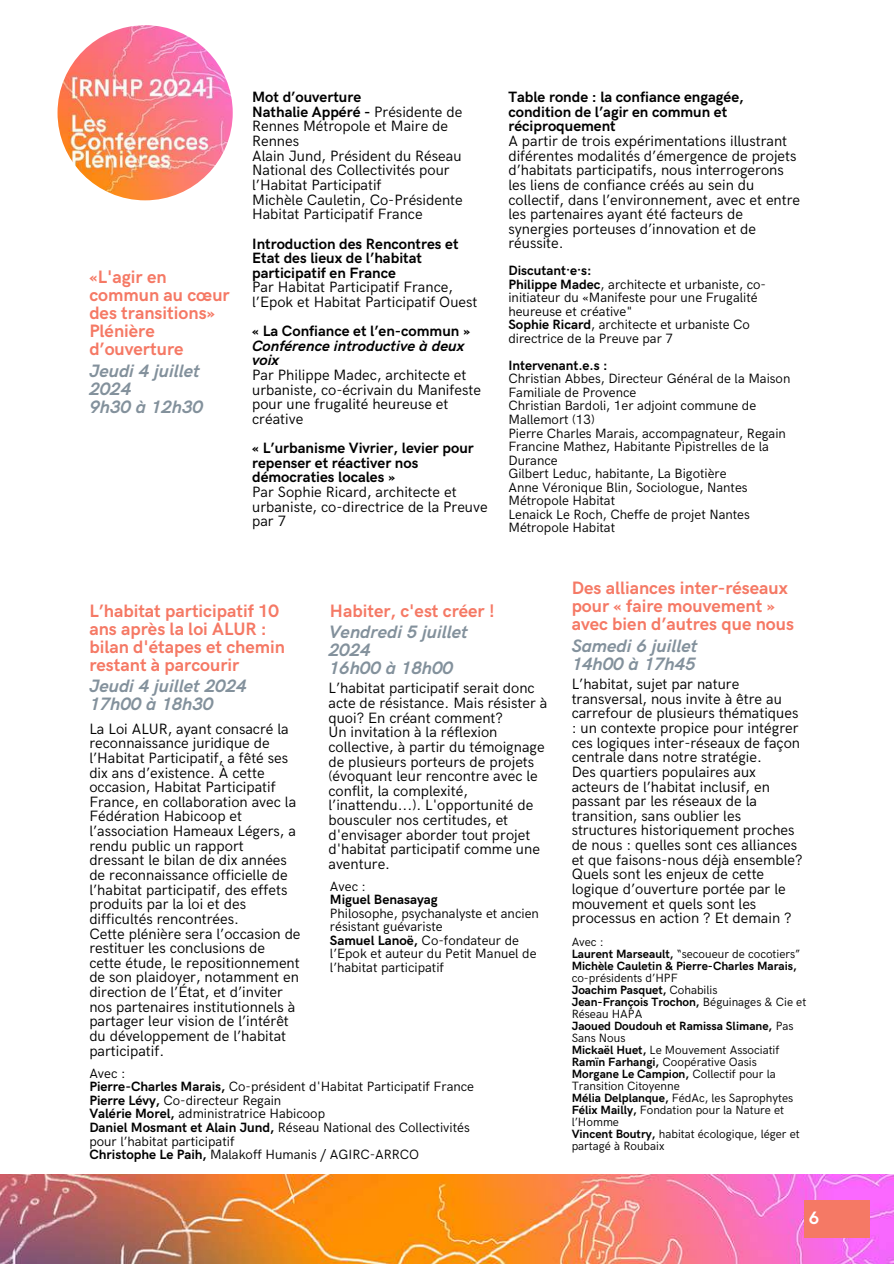
<style>
.page{position:relative;width:894px;height:1264px;background:#fff}
.page>*{position:absolute;margin:0;border:0;box-sizing:border-box;transform-origin:0 0}
.t1{font:700 18px/18px "HK Grotesk";color:#f57965}
.t2{font:italic 700 18px/18px "HK Grotesk";color:#83919c}
.t3{font:700 18px "HK Grotesk";color:#fff}
.t4{font:15px/14.7px "HK Grotesk";color:#000}
.t5{font:700 15px/14.7px "HK Grotesk";color:#000}
.t6{font:italic 700 15px/14.7px "HK Grotesk";color:#000}
.t7{font:13.5px/13.5px "HK Grotesk";color:#000}
.t8{font:700 13.5px "HK Grotesk";color:#000}
.t9{font:12px/12px "HK Grotesk";color:#000}
.t10{font:700 12px/12px "HK Grotesk";color:#000}
.s1{font-weight:700}
.s2{font-weight:400}
</style>
<div class="page">
<img style="left:57px;top:25px;width:176px;height:175px;border-radius:50%">
<img style="left:0;top:1174px;width:893px;height:89px">
<div style="left:804px;top:1199px;width:65px;height:38px;background:#f57965"></div>
<p class="t1" style="left:89px;top:269px;width:142px">«L'agir en commun au cœur des transitions»<br>Plénière d’ouverture</p>
<p class="t2" style="left:89px;top:362px;width:115px">Jeudi 4 juillet<br>2024<br>9h30 à 12h30</p>
<p class="t4" style="left:252px;top:90px;width:212px"><span class="s1">Mot d’ouverture<br>Nathalie Appéré -</span> Présidente de<br>Rennes Métropole et Maire de<br>Rennes<br>Alain Jund, Président du Réseau<br>National des Collectivités pour l’Habitat Participatif<br>Michèle Cauletin, Co-Présidente<br>Habitat Participatif France</p>
<p class="t5" style="left:252px;top:237px;width:208px">Introduction des Rencontres et<br>Etat des lieux de l’habitat participatif en France</p>
<p class="t4" style="left:252px;top:280px;width:227px">Par Habitat Participatif France, l’Epok et Habitat Participatif Ouest</p>
<p class="t5" style="left:252px;top:324px;width:219px">« La Confiance et l’en-commun »</p>
<p class="t6" style="left:252px;top:339px;width:214px">Conférence introductive à deux voix</p>
<p class="t4" style="left:252px;top:368px;width:230px">Par Philippe Madec, architecte et urbaniste, co-écrivain du Manifeste pour une frugalité heureuse et créative</p>
<p class="t5" style="left:252px;top:441px;width:223px">« L’urbanisme Vivrier, levier pour repenser et réactiver nos démocraties locales »</p>
<p class="t4" style="left:252px;top:485px;width:237px">Par Sophie Ricard, architecte et urbaniste, co-directrice de la Preuve par 7</p>
<p class="t5" style="left:508px;top:90px;width:237px">Table ronde : la confiance engagée, condition de l’agir en commun et réciproquement</p>
<p class="t4" style="left:508px;top:134px;width:293px">A partir de trois expérimentations illustrant diférentes modalités d’émergence de projets d’habitats participatifs, nous interrogerons les liens de confiance créés au sein du collectif, dans l’environnement, avec et entre les partenaires ayant été facteurs de synergies porteuses d’innovation et de réussite.</p>
<p class="t7" style="left:508px;top:264px;width:259px"><span class="s1">Discutant·e·s:<br>Philippe Madec</span>, architecte et urbaniste, co&shy;initiateur du «Manifeste pour une Frugalité heureuse et créative"<br><span class="s1">Sophie Ricard</span>, architecte et urbaniste Co directrice de la Preuve par 7</p>
<p class="t8" style="left:508px;top:358px;width:101px">Intervenant.e.s :</p>
<p class="t7" style="left:508px;top:372px;width:283px">Christian Abbes, Directeur Général de la Maison<br>Familiale de Provence<br>Christian Bardoli, 1er adjoint commune de<br>Mallemort (13)<br>Pierre Charles Marais, accompagnateur, Regain<br>Francine Mathez, Habitante Pipistrelles de la<br>Durance<br>Gilbert Leduc, habitante, La Bigotière<br>Anne Véronique Blin, Sociologue, Nantes<br>Métropole Habitat<br>Lenaick Le Roch, Cheffe de projet Nantes<br>Métropole Habitat</p>
<p class="t1" style="left:89px;top:602px;width:197px">L’habitat participatif 10 ans après la loi ALUR : bilan d'étapes et chemin restant à parcourir</p>
<p class="t1" style="left:330px;top:602px;width:166px">Habiter, c'est créer !</p>
<p class="t2" style="left:329px;top:624px;width:141px">Vendredi 5 juillet<br>2024<br>16h00 à 18h00</p>
<p class="t1" style="left:571px;top:580px;width:224px">Des alliances inter-réseaux pour « faire mouvement » avec bien d’autres que nous</p>
<p class="t2" style="left:571px;top:637px;width:127px">Samedi 6 juillet<br>14h00 à 17h45</p>
<p class="t2" style="left:89px;top:678px;width:159px">Jeudi 4 juillet 2024<br>17h00 à 18h30</p>
<p class="t4" style="left:89px;top:721px;width:213px">La Loi ALUR, ayant consacré la reconnaissance juridique de l’Habitat Participatif, a fêté ses dix ans d’existence. À cette occasion, Habitat Participatif<br>France, en collaboration avec la<br>Fédération Habicoop et l’association Hameaux Légers, a rendu public un rapport dressant le bilan de dix années de reconnaissance officielle de l’habitat participatif, des effets produits par la loi et des difficultés rencontrées.<br>Cette plénière sera l’occasion de restituer les conclusions de cette étude, le repositionnement de son plaidoyer, notamment en direction de l’État, et d’inviter nos partenaires institutionnels à partager leur vision de l’intérêt du développement de l’habitat participatif.</p>
<p class="t4" style="left:328px;top:681px;width:220px">L’habitat participatif serait donc acte de résistance. Mais résister à quoi? En créant comment?<br>Un invitation à la réflexion collective, à partir du témoignage de plusieurs porteurs de projets (évoquant leur rencontre avec le conflit, la complexité, l’inattendu...). L'opportunité de bousculer nos certitudes, et d'envisager aborder tout projet d'habitat participatif comme une aventure.</p>
<p class="t7" style="left:330px;top:879px;width:38px">Avec :</p>
<p class="t8" style="left:330px;top:892px;width:109px">Miguel Benasayag</p>
<p class="t7" style="left:330px;top:906px;width:210px">Philosophe, psychanalyste et ancien résistant guévariste<br><span class="s1">Samuel Lanoë,</span> Co-fondateur de l’Epok et auteur du Petit Manuel de l’habitat participatif</p>
<p class="t7" style="left:89px;top:1067px;width:386px">Avec :<br><span class="s1">Pierre-Charles Marais,</span> Co-président d'Habitat Participatif France <span class="s1">Pierre Lévy,</span> Co-directeur Regain<br><span class="s1">Valérie Morel,</span> administratrice Habicoop<br><span class="s1">Daniel Mosmant et Alain Jund,</span> Réseau National des Collectivités pour l’habitat participatif<br><span class="s1">Christophe Le Paih,</span> Malakoff Humanis / AGIRC-ARRCO</p>
<p class="t4" style="left:571px;top:677px;width:232px">L’habitat, sujet par nature transversal, nous invite à être au carrefour de plusieurs thématiques : un contexte propice pour intégrer ces logiques inter-réseaux de façon centrale dans notre stratégie.<br>Des quartiers populaires aux acteurs de l’habitat inclusif, en passant par les réseaux de la transition, sans oublier les structures historiquement proches de nous : quelles sont ces alliances et que faisons-nous déjà ensemble?<br>Quels sont les enjeux de cette logique d’ouverture portée par le mouvement et quels sont les processus en action ? Et demain ?</p>
<p class="t10" style="left:571px;top:936px;width:230px"><span class="s2">Avec :<br></span>Laurent Marseault, <span class="s2">“secoueur de cocotiers”<br></span>Michèle Cauletin &amp; Pierre-Charles Marais,</p>
<p class="t9" style="left:571px;top:972px;width:236px">co-présidents d’HPF<br><span class="s1">Joachim Pasquet,</span> Cohabilis<br><span class="s1">Jean-François Trochon,</span> Béguinages &amp; Cie et<br>Réseau HAPA<br><span class="s1">Jaoued Doudouh et Ramissa Slimane,</span> Pas<br>Sans Nous<br><span class="s1">Mickaël Huet,</span> Le Mouvement Associatif<br><span class="s1">Ramïn Farhangi,</span> Coopérative Oasis<br><span class="s1">Morgane Le Campion,</span> Collectif pour la<br>Transition Citoyenne<br><span class="s1">Mélia Delplanque,</span> FédAc, les Saprophytes<br><span class="s1">Félix Mailly,</span> Fondation pour la Nature et l’Homme<br><span class="s1">Vincent Boutry,</span> habitat écologique, léger et partagé à Roubaix</p>
<p class="t3" style="left:808px;top:1207px;width:12px">6</p>
</div>
